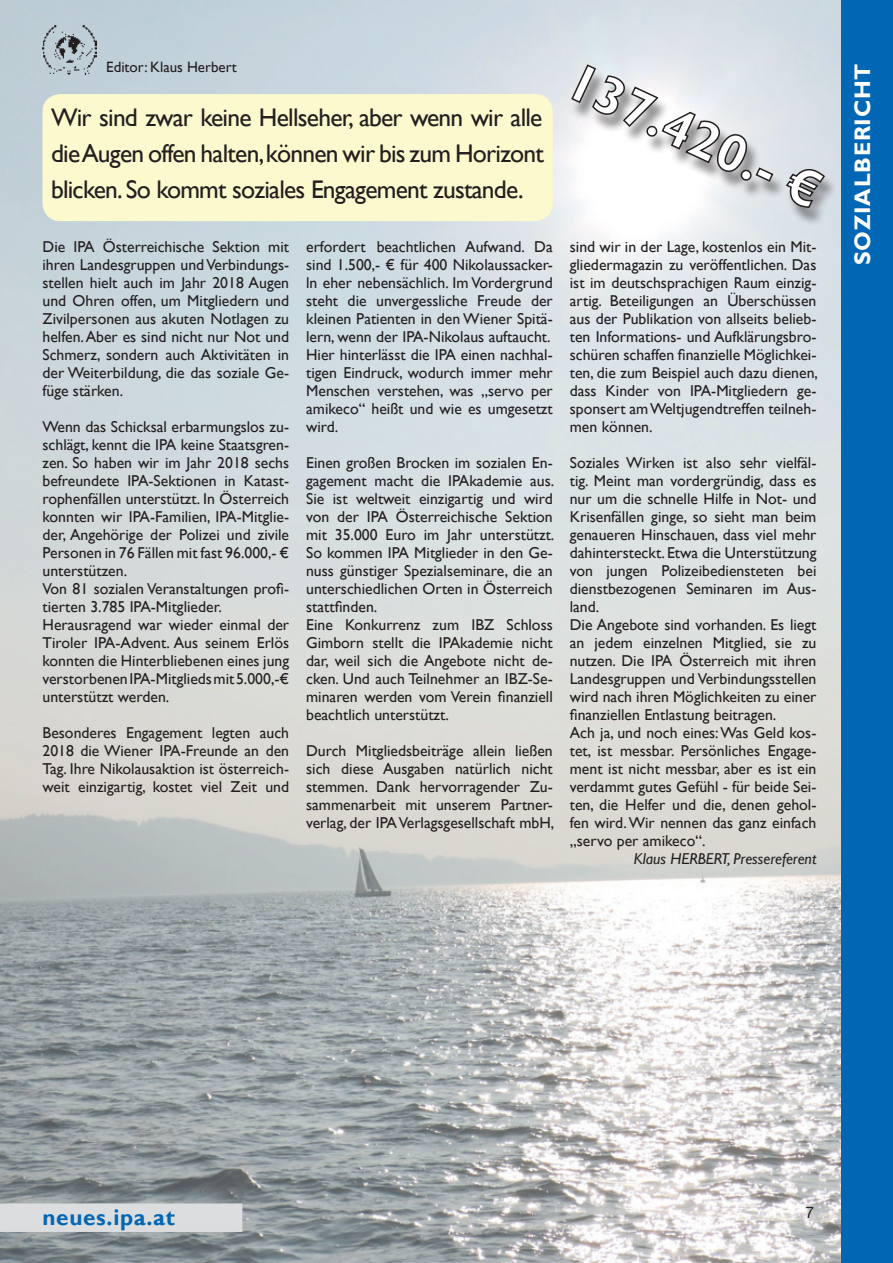
<style>
.page{position:relative;width:893px;height:1263px;background:#fff}
.page>*{position:absolute;margin:0;border:0;box-sizing:border-box;transform-origin:0 0}
.t1{font:700 54px "Gill Sans";color:#fff}
.t2{font:25.5px/36px "Gill Sans";letter-spacing:-.03em;color:#231f20;text-align:justify}
.t3{font:700 22.5px "Gill Sans";letter-spacing:.03em;color:#fff}
.t4{font:700 22.5px "Gill Sans";letter-spacing:.03em;color:#0166b3}
.t5{font:15.75px/18px "Gill Sans";color:#231f20;text-align:justify}
.t6{font:italic 15.75px "Gill Sans";color:#231f20}
.t7{font:15.75px "Helvetica Neue";color:#231f20}
.t8{font:15px "Gill Sans";color:#231f20}
</style>
<div class="page">
<img style="left:0;top:0;width:842px;height:1263px">
<img style="left:43px;top:25px;width:53px;height:49px">
<div style="left:842px;top:0;width:51px;height:1263px;background:#0166b3"></div>
<div style="left:43px;top:94px;width:510px;height:127px;background:#fcf9ce;border-radius:18px"></div>
<div style="left:0;top:1203px;width:242px;height:29px;background:#dcdddf"></div>
<div style="left:570px;top:68px;width:269px;height:158px;background:#231f20;opacity:.5"></div>
<svg style="left:570px;top:63px;width:204px;height:120px"></svg>
<svg style="left:785px;top:168px;width:41px;height:41px;background:#9ea1a5"></svg>
<p class="t8" style="left:106px;top:58px;width:132px">Editor: Klaus Herbert</p>
<h3 class="t3" style="left:849px;top:265px;width:202px;rotate:-90deg">SOZIALBERICHT</h3>
<h1 class="t1" style="left:584px;top:48px;width:276px;rotate:25deg">137.420.- €</h1>
<h2 class="t2" style="left:51px;top:100px;width:494px">Wir sind zwar keine Hellseher, aber wenn wir alle die Augen offen halten,können wir bis zum Horizont blicken. So kommt soziales Engagement zustande.</h2>
<p class="t5" style="left:43px;top:238px;width:248px">Die IPA Österreichische Sektion mit ihren Landesgruppen und Verbindungs&shy;stellen hielt auch im Jahr 2018 Augen und Ohren offen, um Mitgliedern und Zivilpersonen aus akuten Notlagen zu helfen. Aber es sind nicht nur Not und Schmerz, sondern auch Aktivitäten in der Weiterbildung, die das soziale Ge&shy;füge stärken.</p>
<p class="t5" style="left:43px;top:418px;width:248px;text-align:left">Wenn das Schicksal erbarmungslos zu&shy;schlägt, kennt die IPA keine Staatsgren&shy;zen. So haben wir im Jahr 2018 sechs befreundete IPA-Sektionen in Katast&shy;rophenfällen unterstützt. In Österreich konnten wir IPA-Familien, IPA-Mitglie&shy;der, Angehörige der Polizei und zivile Personen in 76 Fällen mit fast 96.000,- € unterstützen.<br>Von 81 sozialen Veranstaltungen profi&shy;tierten 3.785 IPA-Mitglieder.<br>Herausragend war wieder einmal der Tiroler IPA-Advent. Aus seinem Erlös konnten die Hinterbliebenen eines jung verstorbenen IPA-Mitglieds mit 5.000,-€ unterstützt werden.</p>
<p class="t5" style="left:43px;top:724px;width:248px">Besonderes Engagement legten auch 2018 die Wiener IPA-Freunde an den Tag. Ihre Nikolausaktion ist österreich&shy;weit einzigartig, kostet viel Zeit und</p>
<p class="t5" style="left:306px;top:238px;width:248px;text-align:left">erfordert beachtlichen Aufwand. Da sind 1.500,- € für 400 Nikolaussacker&shy;ln eher nebensächlich. Im Vordergrund steht die unvergessliche Freude der kleinen Patienten in den Wiener Spitä&shy;lern, wenn der IPA-Nikolaus auftaucht.<br>Hier hinterlässt die IPA einen nachhal&shy;tigen Eindruck, wodurch immer mehr Menschen verstehen, was „servo per amikeco“ heißt und wie es umgesetzt wird.</p>
<p class="t5" style="left:306px;top:454px;width:250px;text-align:left">Einen großen Brocken im sozialen En&shy;gagement macht die IPAkademie aus.<br>Sie ist weltweit einzigartig und wird von der IPA Österreichische Sektion mit 35.000 Euro im Jahr unterstützt.<br>So kommen IPA Mitglieder in den Ge&shy;nuss günstiger Spezialseminare, die an unterschiedlichen Orten in Österreich stattfinden.<br>Eine Konkurrenz zum IBZ Schloss Gimborn stellt die IPAkademie nicht dar, weil sich die Angebote nicht de&shy;cken. Und auch Teilnehmer an IBZ-Se&shy;minaren werden vom Verein finanziell beachtlich unterstützt.</p>
<p class="t5" style="left:306px;top:742px;width:250px">Durch Mitgliedsbeiträge allein ließen sich diese Ausgaben natürlich nicht stemmen. Dank hervorragender Zu&shy;sammenarbeit mit unserem Partner&shy;verlag, der IPA Verlagsgesellschaft mbH,</p>
<p class="t5" style="left:570px;top:238px;width:250px">sind wir in der Lage, kostenlos ein Mit&shy;gliedermagazin zu veröffentlichen. Das ist im deutschsprachigen Raum einzig&shy;artig. Beteiligungen an Überschüssen aus der Publikation von allseits belieb&shy;ten Informations- und Aufklärungsbro&shy;schüren schaffen finanzielle Möglichkei&shy;ten, die zum Beispiel auch dazu dienen, dass Kinder von IPA-Mitgliedern ge&shy;sponsert am Weltjugendtreffen teilneh&shy;men können.</p>
<p class="t5" style="left:570px;top:454px;width:248px;text-align:left">Soziales Wirken ist also sehr vielfäl&shy;tig. Meint man vordergründig, dass es nur um die schnelle Hilfe in Not- und Krisenfällen ginge, so sieht man beim genaueren Hinschauen, dass viel mehr dahintersteckt. Etwa die Unterstützung von jungen Polizeibediensteten bei dienstbezogenen Seminaren im Aus&shy;land.<br>Die Angebote sind vorhanden. Es liegt an jedem einzelnen Mitglied, sie zu nutzen. Die IPA Österreich mit ihren Landesgruppen und Verbindungsstellen wird nach ihren Möglichkeiten zu einer finanziellen Entlastung beitragen.<br>Ach ja, und noch eines: Was Geld kos&shy;tet, ist messbar. Persönliches Engage&shy;ment ist nicht messbar, aber es ist ein verdammt gutes Gefühl - für beide Sei&shy;ten, die Helfer und die, denen gehol&shy;fen wird. Wir nennen das ganz einfach „servo per amikeco“.</p>
<p class="t6" style="left:634px;top:850px;width:184px">Klaus HERBERT, Pressereferent</p>
<h3 class="t4" style="left:43px;top:1204px;width:134px">neues.ipa.at</h3>
<p class="t7" style="left:805px;top:1201px;width:10px">7</p>
</div>
